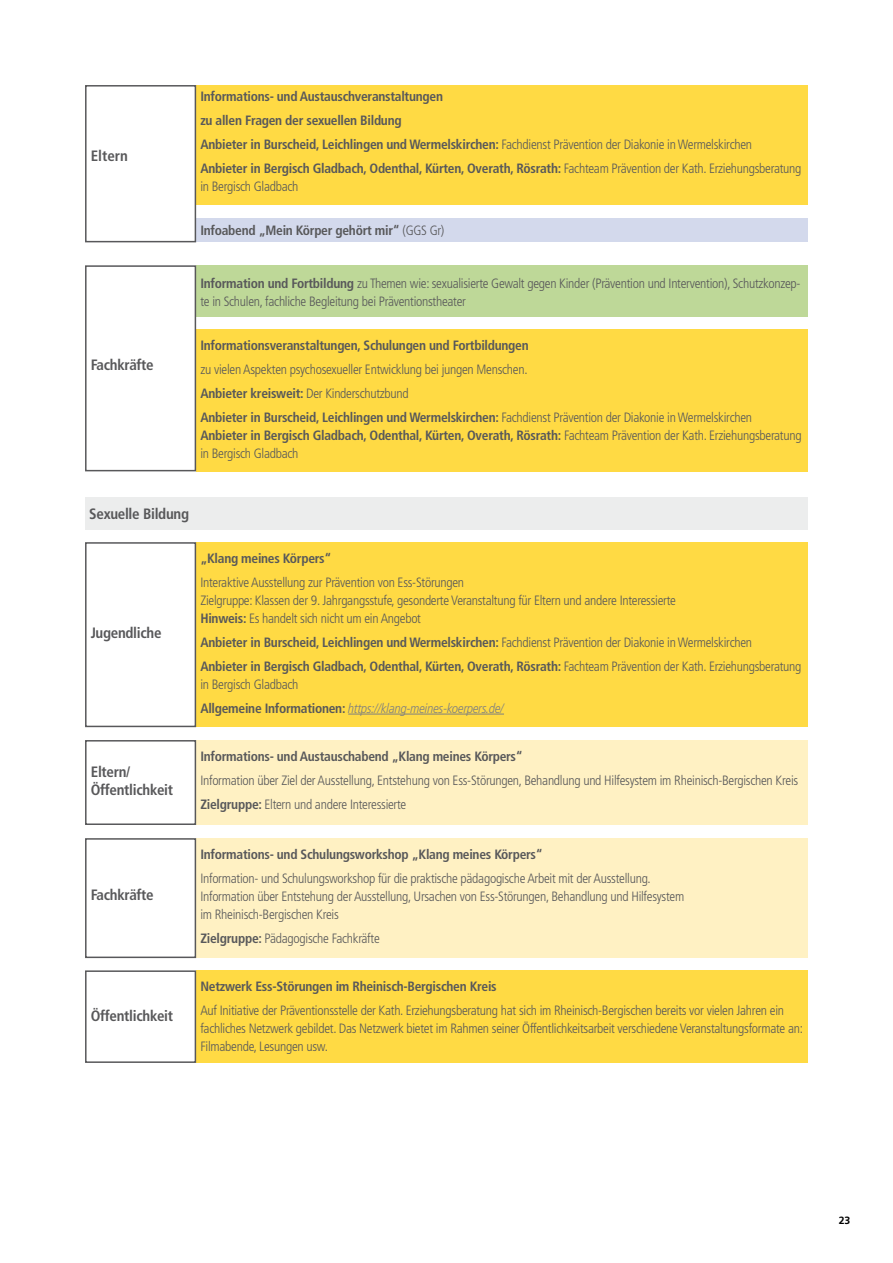
<style>
.page{position:relative;width:893px;height:1263px;background:#fff}
.page>*{position:absolute;margin:0;border:0;box-sizing:border-box;transform-origin:0 0}
.t1{font:700 condensed 15px/18px "Frutiger LT Std";letter-spacing:-.02em;color:#58585a}
.t2{font:300 condensed 13.5px/18px "Frutiger LT Std";letter-spacing:-.02em;color:#58585a}
.t3{font:700 condensed 13.5px/24px "Frutiger LT Std";letter-spacing:-.02em;color:#58585a}
.t4{font:italic 300 condensed 13.5px/24px "Frutiger LT Std";letter-spacing:-.02em;color:#7e7f81}
.t5{font:700 10.5px "Frutiger LT Std";color:#000}
.s1{font-weight:300}
.s2{font-weight:700}
.s3{font-style:normal;color:#58585a}
.s4{font-weight:700;font-style:normal;color:#58585a}
</style>
<div class="page">
<div style="left:196px;top:85px;width:612px;height:120px;background:#ffda44"></div>
<div style="left:196px;top:219px;width:612px;height:23px;background:#d3d9ec"></div>
<div style="left:196px;top:329px;width:612px;height:142px;background:#ffda44"></div>
<div style="left:196px;top:265px;width:612px;height:51px;background:#bed898"></div>
<div style="left:85px;top:497px;width:723px;height:32px;background:#eceded"></div>
<div style="left:196px;top:542px;width:612px;height:185px;background:#ffda44"></div>
<hr style="left:348px;top:714px;width:156px;height:1px;background:#7e7f81">
<div style="left:196px;top:740px;width:612px;height:85px;background:#fff1c3"></div>
<div style="left:196px;top:838px;width:612px;height:120px;background:#fff1c3"></div>
<div style="left:196px;top:970px;width:612px;height:93px;background:#ffda44"></div>
<div style="left:85px;top:85px;width:111px;height:157px;border:2px solid #58585a"></div>
<div style="left:85px;top:265px;width:111px;height:206px;border:2px solid #58585a"></div>
<div style="left:85px;top:542px;width:111px;height:185px;border:2px solid #58585a"></div>
<div style="left:85px;top:740px;width:111px;height:85px;border:2px solid #58585a"></div>
<div style="left:85px;top:838px;width:111px;height:120px;border:2px solid #58585a"></div>
<div style="left:85px;top:970px;width:111px;height:93px;border:2px solid #58585a"></div>
<p class="t1" style="left:91px;top:147px;width:39px">Eltern</p>
<p class="t1" style="left:91px;top:355px;width:65px">Fachkräfte</p>
<p class="t3" style="left:200px;top:85px;width:602px">Informations- und Austauschveranstaltungen<br>zu allen Fragen der sexuellen Bildung<br>Anbieter in Burscheid, Leichlingen und Wermelskirchen: <span class="s1">Fachdienst Prävention der Diakonie in Wermelskirchen </span>Anbieter in Bergisch Gladbach, Odenthal, Kürten, Overath, Rösrath: <span class="s1">Fachteam Prävention der Kath. Erziehungsberatung</span></p>
<p class="t2" style="left:200px;top:178px;width:100px">in Bergisch Gladbach</p>
<p class="t3" style="left:200px;top:218px;width:246px">Infoabend „Mein Körper gehört mir“ <span class="s1">(GGS Gr)</span></p>
<p class="t2" style="left:200px;top:274px;width:602px"><span class="s2">Information und Fortbildung</span> zu Themen wie: sexualisierte Gewalt gegen Kinder (Prävention und Intervention), Schutzkonzep&shy;te in Schulen, fachliche Begleitung bei Präventionstheater</p>
<p class="t3" style="left:200px;top:333px;width:330px">Informationsveranstaltungen, Schulungen und Fortbildungen</p>
<p class="t2" style="left:200px;top:357px;width:553px;line-height:24px">zu vielen Aspekten psychosexueller Entwicklung bei jungen Menschen.<br><span class="s2">Anbieter kreisweit:</span> Der Kinderschutzbund<br><span class="s2">Anbieter in Burscheid, Leichlingen und Wermelskirchen:</span> Fachdienst Prävention der Diakonie in Wermelskirchen</p>
<p class="t2" style="left:200px;top:426px;width:603px"><span class="s2">Anbieter in Bergisch Gladbach, Odenthal, Kürten, Overath, Rösrath:</span> Fachteam Prävention der Kath. Erziehungsberatung in Bergisch Gladbach</p>
<p class="t1" style="left:89px;top:505px;width:101px">Sexuelle Bildung</p>
<p class="t1" style="left:91px;top:624px;width:72px">Jugendliche</p>
<p class="t1" style="left:91px;top:762px;width:84px">Eltern/<br>Öffentlichkeit</p>
<p class="t1" style="left:91px;top:886px;width:65px">Fachkräfte</p>
<p class="t1" style="left:91px;top:1006px;width:84px">Öffentlichkeit</p>
<p class="t3" style="left:200px;top:546px;width:133px">„Klang meines Körpers“</p>
<p class="t2" style="left:200px;top:573px;width:477px">Interaktive Ausstellung zur Prävention von Ess-Störungen<br>Zielgruppe: Klassen der 9. Jahrgangsstufe, gesonderte Veranstaltung für Eltern und andere Interessierte<br><span class="s2">Hinweis:</span> Es handelt sich nicht um ein Angebot</p>
<p class="t3" style="left:200px;top:630px;width:602px">Anbieter in Burscheid, Leichlingen und Wermelskirchen: <span class="s1">Fachdienst Prävention der Diakonie in Wermelskirchen<br></span>Anbieter in Bergisch Gladbach, Odenthal, Kürten, Overath, Rösrath: <span class="s1">Fachteam Prävention der Kath. Erziehungsberatung</span></p>
<p class="t4" style="left:200px;top:672px;width:305px"><span class="s3">in Bergisch Gladbach<br></span><span class="s4">Allgemeine Informationen:</span> https://klang-meines-koerpers.de/</p>
<p class="t3" style="left:200px;top:744px;width:324px">Informations- und Austauschabend „Klang meines Körpers“</p>
<p class="t2" style="left:200px;top:768px;width:599px;line-height:24px">Information über Ziel der Ausstellung, Entstehung von Ess-Störungen, Behandlung und Hilfesystem im Rheinisch-Bergischen Kreis<br><span class="s2">Zielgruppe:</span> Eltern und andere Interessierte</p>
<p class="t3" style="left:200px;top:842px;width:344px">Informations- und Schulungsworkshop „Klang meines Körpers“</p>
<p class="t2" style="left:200px;top:869px;width:485px">Information- und Schulungsworkshop für die praktische pädagogische Arbeit mit der Ausstellung.<br>Information über Entstehung der Ausstellung, Ursachen von Ess-Störungen, Behandlung und Hilfesystem im Rheinisch-Bergischen Kreis</p>
<p class="t2" style="left:200px;top:929px;width:181px"><span class="s2">Zielgruppe:</span> Pädagogische Fachkräfte</p>
<p class="t3" style="left:200px;top:974px;width:298px">Netzwerk Ess-Störungen im Rheinisch-Bergischen Kreis</p>
<p class="t2" style="left:200px;top:1001px;width:604px">Auf Initiative der Präventionsstelle der Kath. Erziehungsberatung hat sich im Rheinisch-Bergischen bereits vor vielen Jahren ein fachliches Netzwerk gebildet. Das Netzwerk bietet im Rahmen seiner Öffentlichkeitsarbeit verschiedene Veranstaltungsformate an:<br>Filmabende, Lesungen usw.</p>
<p class="t5" style="left:839px;top:1214px;width:13px">23</p>
</div>
